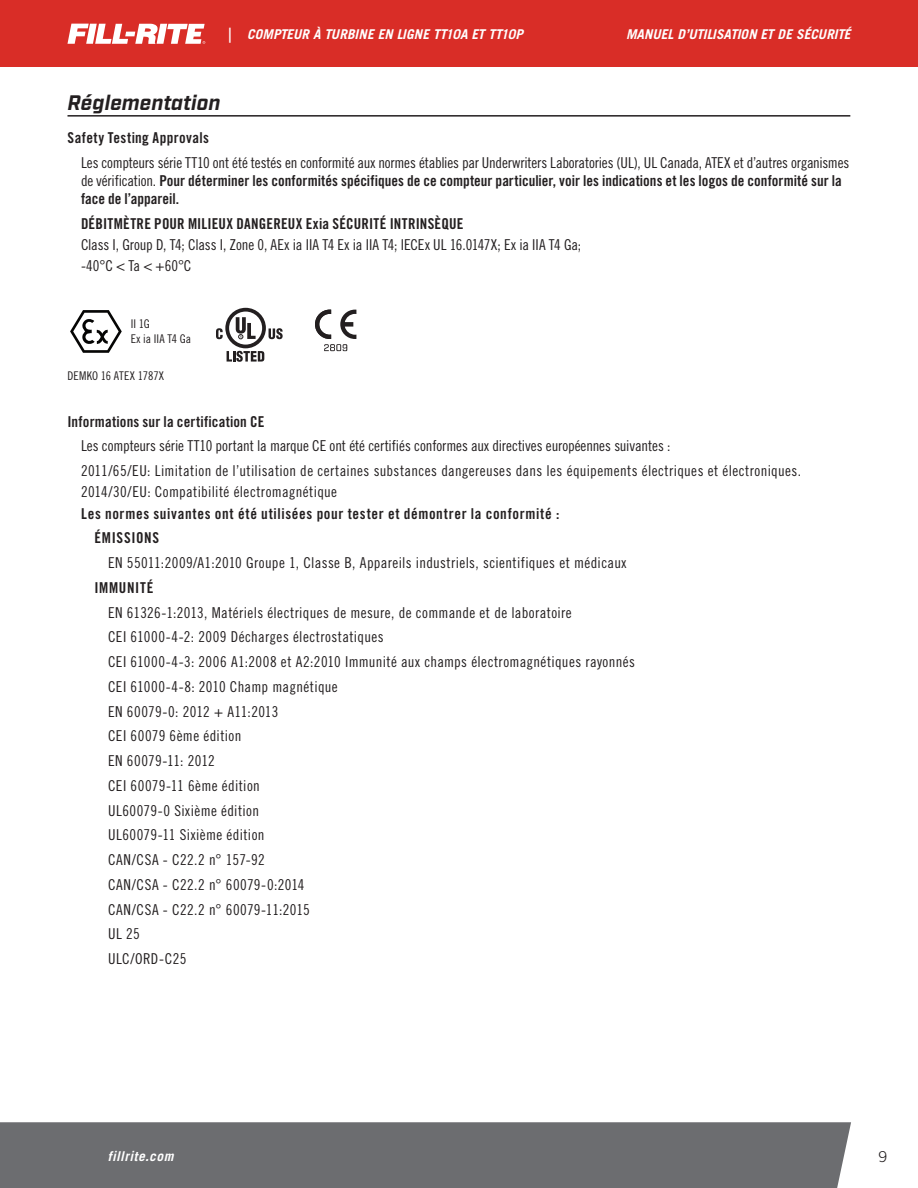
<style>
.page{position:relative;width:918px;height:1188px;background:#fff}
.page>*{position:absolute;margin:0;border:0;box-sizing:border-box;transform-origin:0 0}
.Header-Full_Width{font:italic 700 21px "Industry";letter-spacing:.005em;color:#231f20}
.t1{font:15px "Trade Gothic LT Std Cn 18";letter-spacing:.02em;color:#231f20}
.t2{font:15px/18px "Trade Gothic LT Std Cn 18";letter-spacing:-.01em;color:#231f20}
.t3{font:15px "Trade Gothic LT Std Cn 18";letter-spacing:-.005em;color:#231f20}
.Header-Full_Width-2{font:15px "Trade Gothic LT Std Bd Cn 20";letter-spacing:.03em;color:#231f20}
.Header-Full_Width-3{font:15px "Trade Gothic LT Std Bd Cn 20";letter-spacing:.01em;color:#231f20}
.t4{font:300 15px "Trade Gothic LT Std";color:#231f20}
.t5{font:italic 700 13.5px "Trade Gothic LT Std";letter-spacing:.005em;color:#fff}
.t6{font:italic 700 13.5px "Trade Gothic LT Std";letter-spacing:.035em;color:#fff}
.t7{font:12px "Trade Gothic LT Std Cn 18";letter-spacing:.01em;color:#231f20}
.s1{font-family:"Trade Gothic LT Std Bd Cn 20"}
</style>
<div class="page">
<div style="left:0;top:1122px;width:851px;height:66px;background:#6c6d70"></div>
<div style="left:0;top:0;width:918px;height:68px;background:#d92d27"></div>
<svg style="left:67px;top:24px;width:138px;height:20px"></svg>
<svg style="left:315px;top:310px;width:41px;height:41px"></svg>
<hr style="left:68px;top:115px;width:782px;height:2px;background:#231f20">
<svg style="left:70px;top:310px;width:52px;height:43px"></svg>
<svg style="left:216px;top:308px;width:67px;height:54px"></svg>
<p class="t5" style="left:226px;top:26px;width:299px">| COMPTEUR À TURBINE EN LIGNE TT10A ET TT10P</p>
<p class="t5" style="left:626px;top:26px;width:226px">MANUEL D’UTILISATION ET DE SÉCURITÉ</p>
<p class="Header-Full_Width" style="left:68px;top:90px;width:154px">Réglementation</p>
<p class="Header-Full_Width-2" style="left:68px;top:129px;width:143px">Safety Testing Approvals</p>
<p class="t2" style="left:81px;top:153px;width:770px">Les compteurs série TT10 ont été testés en conformité aux normes établies par Underwriters Laboratories (UL), UL Canada, ATEX et d’autres organismes de vérification. <span class="s1">Pour déterminer les conformités spécifiques de ce compteur particulier, voir les indications et les logos de conformité sur la face de l’appareil.</span></p>
<p class="Header-Full_Width-2" style="left:81px;top:214px;width:384px">DÉBITMÈTRE POUR MILIEUX DANGEREUX Exia SÉCURITÉ INTRINSÈQUE</p>
<p class="t3" style="left:81px;top:236px;width:502px">Class I, Group D, T4; Class I, Zone 0, AEx ia IIA T4 Ex ia IIA T4; IECEx UL 16.0147X; Ex ia IIA T4 Ga;</p>
<p class="t1" style="left:81px;top:257px;width:112px">-40°C &lt; Ta &lt; +60°C</p>
<p class="t7" style="left:131px;top:317px;width:21px">II 1G</p>
<p class="t7" style="left:131px;top:332px;width:62px">Ex ia IIA T4 Ga</p>
<p class="t7" style="left:68px;top:369px;width:98px">DEMKO 16 ATEX 1787X</p>
<p class="Header-Full_Width-3" style="left:68px;top:412px;width:198px">Informations sur la certification CE</p>
<p class="t3" style="left:81px;top:437px;width:591px">Les compteurs série TT10 portant la marque CE ont été certifiés conformes aux directives européennes suivantes :</p>
<p class="t1" style="left:81px;top:462px;width:722px">2011/65/EU: Limitation de l’utilisation de certaines substances dangereuses dans les équipements électriques et électroniques.</p>
<p class="t1" style="left:81px;top:483px;width:258px">2014/30/EU: Compatibilité électromagnétique</p>
<p class="Header-Full_Width-2" style="left:81px;top:504px;width:480px">Les normes suivantes ont été utilisées pour tester et démontrer la conformité :</p>
<p class="Header-Full_Width-2" style="left:94px;top:529px;width:66px">ÉMISSIONS</p>
<p class="t1" style="left:108px;top:554px;width:520px">EN 55011:2009/A1:2010 Groupe 1, Classe B, Appareils industriels, scientifiques et médicaux</p>
<p class="Header-Full_Width-2" style="left:94px;top:578px;width:61px">IMMUNITÉ</p>
<p class="t1" style="left:108px;top:603px;width:465px">EN 61326-1:2013, Matériels électriques de mesure, de commande et de laboratoire</p>
<p class="t1" style="left:108px;top:628px;width:277px">CEI 61000-4-2: 2009 Décharges électrostatiques</p>
<p class="t1" style="left:108px;top:653px;width:529px">CEI 61000-4-3: 2006 A1:2008 et A2:2010 Immunité aux champs électromagnétiques rayonnés</p>
<p class="t1" style="left:108px;top:678px;width:231px">CEI 61000-4-8: 2010 Champ magnétique</p>
<p class="t1" style="left:108px;top:702px;width:172px">EN 60079-0: 2012 + A11:2013</p>
<p class="t1" style="left:108px;top:727px;width:135px">CEI 60079 6ème édition</p>
<p class="t1" style="left:108px;top:752px;width:108px">EN 60079-11: 2012</p>
<p class="t1" style="left:108px;top:777px;width:153px">CEI 60079-11 6ème édition</p>
<p class="t1" style="left:108px;top:801px;width:153px">UL60079-0 Sixième édition</p>
<p class="t1" style="left:108px;top:826px;width:158px">UL60079-11 Sixième édition</p>
<p class="t1" style="left:108px;top:851px;width:158px">CAN/CSA - C22.2 n° 157-92</p>
<p class="t1" style="left:108px;top:876px;width:198px">CAN/CSA - C22.2 n° 60079-0:2014</p>
<p class="t1" style="left:108px;top:900px;width:203px">CAN/CSA - C22.2 n° 60079-11:2015</p>
<p class="t1" style="left:108px;top:925px;width:33px">UL 25</p>
<p class="t1" style="left:108px;top:950px;width:80px">ULC/ORD-C25</p>
<p class="t6" style="left:108px;top:1147px;width:67px">fillrite.com</p>
<p class="t4" style="left:879px;top:1147px;width:10px">9</p>
</div>
